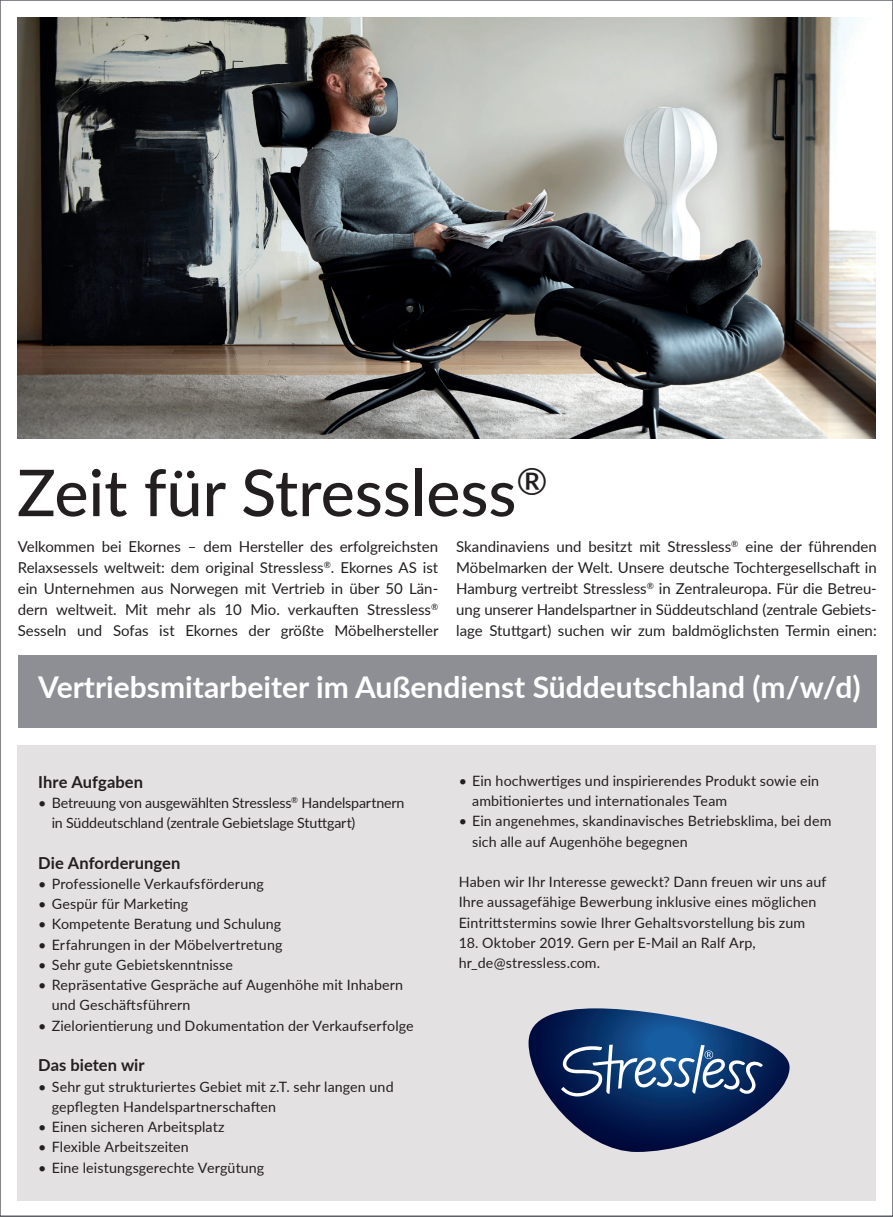
<style>
.page{position:relative;width:893px;height:1217px;background:#fff}
.page>*{position:absolute;margin:0;border:0;box-sizing:border-box;transform-origin:0 0}
.t1{font:500 64.5px "Lato";color:#231f20}
.t2{font:700 30px "Lato";color:#fff}
.t3{font:700 16.5px "Lato";letter-spacing:.005em;color:#231f20}
.t4{font:15px/21px "Lato";color:#231f20;text-align:justify}
.t5{font:14.25px/20.2px "Lato";letter-spacing:.005em;color:#231f20}
</style>
<div class="page">
<div style="left:18px;top:655px;width:859px;height:72px;background:#8e8f94"></div>
<div style="left:17px;top:745px;width:859px;height:455px;background:#e4e1e3"></div>
<img style="left:17px;top:17px;width:859px;height:421px">
<svg style="left:529px;top:1008px;width:261px;height:143px"></svg>
<h1 class="t1" style="left:17px;top:446px;width:532px">Zeit für Stressless<sup>®</sup></h1>
<p class="t4" style="left:18px;top:535px;width:422px">Velkommen bei Ekornes – dem Hersteller des erfolgreichsten Relaxsessels weltweit: dem original Stressless<sup>®</sup>. Ekornes AS ist ein Unternehmen aus Norwegen mit Vertrieb in über 50 Län&shy;dern weltweit. Mit mehr als 10 Mio. verkauften Stressless<sup>® </sup>Sesseln und Sofas ist Ekornes der größte Möbelhersteller</p>
<p class="t4" style="left:456px;top:535px;width:422px">Skandinaviens und besitzt mit Stressless<sup>®</sup> eine der führenden Möbelmarken der Welt. Unsere deutsche Tochtergesellschaft in Hamburg vertreibt Stressless<sup>®</sup> in Zentraleuropa. Für die Betreu&shy;ung unserer Handelspartner in Süddeutschland (zentrale Gebiets&shy;lage Stuttgart) suchen wir zum baldmöglichsten Termin einen:</p>
<h2 class="t2" style="left:38px;top:665px;width:824px">Vertriebsmitarbeiter im Außendienst Süddeutschland (m/w/d)</h2>
<p class="t3" style="left:38px;top:769px;width:106px">Ihre Aufgaben</p>
<p class="t5" style="left:52px;top:791px;width:354px;text-indent:-13px">• Betreuung von ausgewählten Stressless<sup>®</sup> Handelspartnern in Süddeutschland (zentrale Gebietslage Stuttgart)</p>
<p class="t3" style="left:38px;top:850px;width:144px">Die Anforderungen</p>
<p class="t5" style="left:38px;top:872px;width:227px">• Professionelle Verkaufsförderung</p>
<p class="t5" style="left:38px;top:893px;width:152px">• Gespür für Marketing</p>
<p class="t5" style="left:38px;top:913px;width:245px">• Kompetente Beratung und Schulung</p>
<p class="t5" style="left:38px;top:933px;width:246px">• Erfahrungen in der Möbelvertretung</p>
<p class="t5" style="left:38px;top:953px;width:196px">• Sehr gute Gebietskenntnisse</p>
<p class="t5" style="left:52px;top:974px;width:353px;text-indent:-13px">• Repräsentative Gespräche auf Augenhöhe mit Inhabern und Geschäftsführern</p>
<p class="t5" style="left:38px;top:1014px;width:377px">• Zielorientierung und Dokumentation der Verkaufserfolge</p>
<p class="t3" style="left:38px;top:1052px;width:108px">Das bieten wir</p>
<p class="t5" style="left:52px;top:1075px;width:343px;text-indent:-13px">• Sehr gut strukturiertes Gebiet mit z.T. sehr langen und gepflegten Handelspartnerschaften</p>
<p class="t5" style="left:38px;top:1115px;width:188px">• Einen sicheren Arbeitsplatz</p>
<p class="t5" style="left:38px;top:1136px;width:152px">• Flexible Arbeitszeiten</p>
<p class="t5" style="left:38px;top:1156px;width:228px">• Eine leistungsgerechte Vergütung</p>
<p class="t5" style="left:472px;top:769px;width:349px;text-indent:-13px">• Ein hochwertiges und inspirierendes Produkt sowie ein ambitioniertes und internationales Team</p>
<p class="t5" style="left:472px;top:810px;width:361px;text-indent:-13px">• Ein angenehmes, skandinavisches Betriebsklima, bei dem sich alle auf Augenhöhe begegnen</p>
<p class="t5" style="left:459px;top:870px;width:369px">Haben wir Ihr Interesse geweckt? Dann freuen wir uns auf<br>Ihre aussagefähige Bewerbung inklusive eines möglichen<br>Eintrittstermins sowie Ihrer Gehaltsvorstellung bis zum</p>
<p class="t5" style="left:459px;top:931px;width:298px">18. Oktober 2019. Gern per E-Mail an Ralf Arp, hr_de@stressless.com.</p>
</div>
